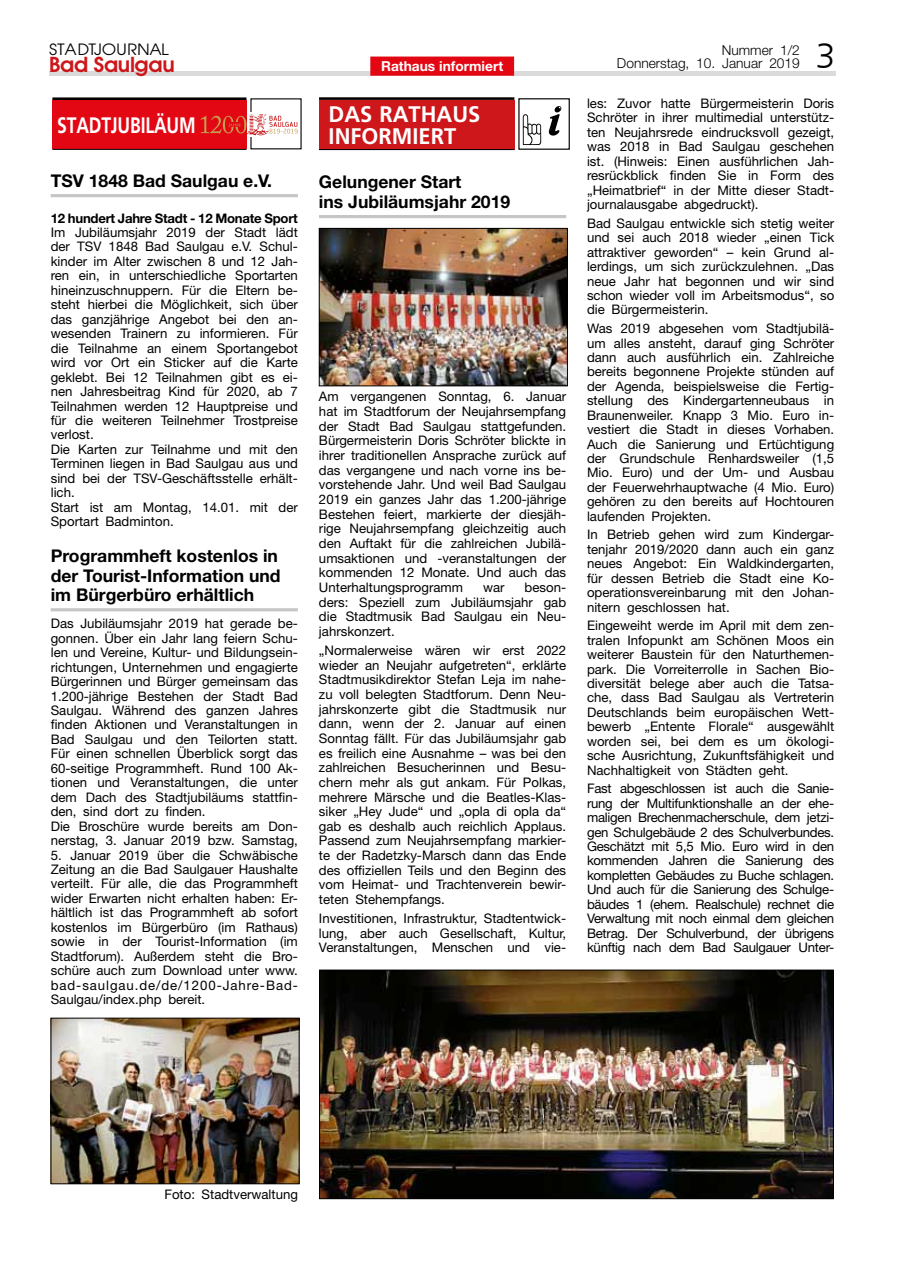
<style>
.page{position:relative;width:902px;height:1280px;background:#fff}
.page>*{position:absolute;margin:0;border:0;box-sizing:border-box;transform-origin:0 0}
.t1{font:300 35.1px "Frutiger";color:#000}
.t2{font:700 22.5px/21.9px "Frutiger";color:#fff}
.t3{font:700 22.35px "Frutiger";letter-spacing:-.01em;color:#fff;scale:.78 1}
.t4{font:600 21.45px "Avant Garde Two BQ";letter-spacing:-.02em;color:#cd171a}
.t5{font:700 17.55px/19.2px "Helvetica Neue";color:#000}
.t6{font:16.35px "Avant Garde Two BQ";color:#000;scale:1.08 1}
.t7{font:300 13.65px/13.5px "Helvetica Neue";color:#000;text-align:right}
.t8{font:700 13.65px "Helvetica Neue";color:#fff}
.t9{font:13.2px/14.4px "Helvetica Neue";color:#000;text-align:justify}
.t10{font:700 13.2px "Helvetica Neue";letter-spacing:-.02em;color:#000}
</style>
<div class="page">
<div style="left:49px;top:71px;width:786px;height:5px;background:#dadada"></div>
<div style="left:370px;top:57px;width:144px;height:19px;background:#e30613"></div>
<hr style="left:51px;top:194px;width:247px;height:3px;background:#c6c6c6">
<hr style="left:51px;top:608px;width:247px;height:3px;background:#c6c6c6">
<div style="left:52px;top:100px;width:194px;height:48px;background:#e30613"></div>
<hr style="left:52px;top:97px;width:194px;height:3px;background:#000">
<hr style="left:52px;top:149px;width:194px;height:1px;background:#000">
<svg style="left:200px;top:114px;width:97px;height:22px"></svg>
<img style="left:53px;top:1020px;width:244px;height:162px">
<div style="left:51px;top:1018px;width:248px;height:166px;border:1px solid #000"></div>
<hr style="left:319px;top:215px;width:247px;height:3px;background:#c6c6c6">
<div style="left:518px;top:98px;width:51px;height:52px;border:1px solid #000"></div>
<svg style="left:548px;top:106px;width:13px;height:30px"></svg>
<svg style="left:522px;top:114px;width:19px;height:31px"></svg>
<hr style="left:319px;top:97px;width:195px;height:3px;background:#000">
<div style="left:319px;top:100px;width:195px;height:50px;background:#cd171a"></div>
<hr style="left:319px;top:149px;width:195px;height:1px;background:#000">
<img style="left:321px;top:230px;width:244px;height:154px">
<div style="left:319px;top:228px;width:248px;height:158px;border:1px solid #000"></div>
<img style="left:321px;top:971px;width:510px;height:226px">
<div style="left:319px;top:969px;width:514px;height:230px;border:1px solid #000"></div>
<p class="t6" style="left:49px;top:40px;width:112px">STADTJOURNAL</p>
<h3 class="t4" style="left:49px;top:52px;width:127px">Bad Saulgau</h3>
<p class="t8" style="left:381px;top:57px;width:123px">Rathaus informiert</p>
<h3 class="t3" style="left:57px;top:112px;width:179px">STADTJUBILÄUM</h3>
<h2 class="t2" style="left:328px;top:103px;width:153px">DAS RATHAUS<br>INFORMIERT</h2>
<h3 class="t5" style="left:319px;top:172px;width:193px">Gelungener Start<br>ins Jubiläumsjahr 2019</h3>
<h3 class="t5" style="left:51px;top:171px;width:223px">TSV 1848 Bad Saulgau e.V.</h3>
<p class="t10" style="left:51px;top:210px;width:249px">12 hundert Jahre Stadt - 12 Monate Sport</p>
<p class="t9" style="left:51px;top:225px;width:249px;text-align:left">Im Jubiläumsjahr 2019 der Stadt lädt der TSV 1848 Bad Saulgau e.V. Schul&shy;kinder im Alter zwischen 8 und 12 Jah&shy;ren ein, in unterschiedliche Sportarten hineinzuschnuppern. Für die Eltern be&shy;steht hierbei die Möglichkeit, sich über das ganzjährige Angebot bei den an&shy;wesenden Trainern zu informieren. Für die Teilnahme an einem Sportangebot wird vor Ort ein Sticker auf die Karte geklebt. Bei 12 Teilnahmen gibt es ei&shy;nen Jahresbeitrag Kind für 2020, ab 7<br>Teilnahmen werden 12 Hauptpreise und für die weiteren Teilnehmer Trostpreise verlost.<br>Die Karten zur Teilnahme und mit den Terminen liegen in Bad Saulgau aus und sind bei der TSV-Geschäftsstelle erhält&shy;lich.<br>Start ist am Montag, 14.01. mit der Sportart Badminton.</p>
<h3 class="t5" style="left:51px;top:546px;width:231px">Programmheft kostenlos in der Tourist-Information und im Bürgerbüro erhältlich</h3>
<p class="t9" style="left:51px;top:616px;width:249px;text-align:left">Das Jubiläumsjahr 2019 hat gerade be&shy;gonnen. Über ein Jahr lang feiern Schu&shy;len und Vereine, Kultur- und Bildungsein&shy;richtungen, Unternehmen und engagierte Bürgerinnen und Bürger gemeinsam das 1.200-jährige Bestehen der Stadt Bad Saulgau. Während des ganzen Jahres finden Aktionen und Veranstaltungen in Bad Saulgau und den Teilorten statt.<br>Für einen schnellen Überblick sorgt das 60-seitige Programmheft. Rund 100 Ak&shy;tionen und Veranstaltungen, die unter dem Dach des Stadtjubiläums stattfin&shy;den, sind dort zu finden.<br>Die Broschüre wurde bereits am Don&shy;nerstag, 3. Januar 2019 bzw. Samstag,</p>
<p class="t9" style="left:51px;top:847px;width:249px">5. Januar 2019 über die Schwäbische Zeitung an die Bad Saulgauer Haushalte verteilt. Für alle, die das Programmheft wider Erwarten nicht erhalten haben: Er&shy;hältlich ist das Programmheft ab sofort kostenlos im Bürgerbüro (im Rathaus) sowie in der Tourist-Information (im Stadtforum). Außerdem steht die Bro&shy;schüre auch zum Download unter www. bad-saulgau.de/de/1200-Jahre-Bad-Saulgau/index.php bereit.</p>
<p class="t9" style="left:319px;top:389px;width:249px">Am vergangenen Sonntag, 6. Januar hat im Stadtforum der Neujahrsempfang der Stadt Bad Saulgau stattgefunden.<br>Bürgermeisterin Doris Schröter blickte in ihrer traditionellen Ansprache zurück auf das vergangene und nach vorne ins be&shy;vorstehende Jahr. Und weil Bad Saulgau 2019 ein ganzes Jahr das 1.200-jährige Bestehen feiert, markierte der diesjäh&shy;rige Neujahrsempfang gleichzeitig auch den Auftakt für die zahlreichen Jubilä&shy;umsaktionen und -veranstaltungen der kommenden 12 Monate. Und auch das Unterhaltungsprogramm</p>
<p class="t9" style="left:319px;top:580px;width:249px;text-indent:205px">beson&shy;ders: Speziell zum Jubiläumsjahr gab die Stadtmusik Bad Saulgau ein Neu&shy;jahrskonzert.</p>
<p class="t9" style="left:319px;top:643px;width:249px">„Normalerweise wären wir erst 2022 wieder an Neujahr aufgetreten“, erklärte Stadtmusikdirektor Stefan Leja im nahe&shy;zu voll belegten Stadtforum. Denn Neu&shy;jahrskonzerte gibt die Stadtmusik nur dann, wenn der 2. Januar auf einen Sonntag fällt. Für das Jubiläumsjahr gab es freilich eine Ausnahme – was bei den zahlreichen Besucherinnen und Besu&shy;chern mehr als gut ankam. Für Polkas, mehrere Märsche und die Beatles-Klas&shy;siker „Hey Jude“ und „opla di opla da“ gab es deshalb auch reichlich Applaus.<br>Passend zum Neujahrsempfang markier&shy;te der Radetzky-Marsch dann das Ende des offiziellen Teils und den Beginn des vom Heimat- und Trachtenverein bewir&shy;teten Stehempfangs.</p>
<p class="t9" style="left:319px;top:911px;width:249px">Investitionen, Infrastruktur, Stadtentwick&shy;lung, aber auch Gesellschaft, Kultur, Veranstaltungen, Menschen und vie-</p>
<p class="t9" style="left:483px;top:580px;width:23px">war</p>
<p class="t7" style="left:617px;top:43px;width:184px">Nummer 1/2<br>Donnerstag, 10. Januar 2019</p>
<h1 class="t1" style="left:815px;top:36px;width:21px">3</h1>
<p class="t9" style="left:587px;top:96px;width:249px">les: Zuvor hatte Bürgermeisterin Doris Schröter in ihrer multimedial unterstütz&shy;ten Neujahrsrede eindrucksvoll gezeigt, was 2018 in Bad Saulgau geschehen ist. (Hinweis: Einen ausführlichen Jah&shy;resrückblick finden Sie in Form des „Heimatbrief“ in der Mitte dieser Stadt&shy;journalausgabe abgedruckt).</p>
<p class="t9" style="left:587px;top:216px;width:249px">Bad Saulgau entwickle sich stetig weiter und sei auch 2018 wieder „einen Tick attraktiver geworden“ – kein Grund al&shy;lerdings, um sich zurückzulehnen. „Das neue Jahr hat begonnen und wir sind schon wieder voll im Arbeitsmodus“, so die Bürgermeisterin.</p>
<p class="t9" style="left:587px;top:321px;width:249px">Was 2019 abgesehen vom Stadtjubilä&shy;um alles ansteht, darauf ging Schröter dann auch ausführlich ein. Zahlreiche bereits begonnene Projekte stünden auf der Agenda, beispielsweise die Fertig&shy;stellung des Kindergartenneubaus in Braunenweiler. Knapp 3 Mio. Euro in&shy;vestiert die Stadt in dieses Vorhaben.<br>Auch die Sanierung und Ertüchtigung der Grundschule Renhardsweiler (1,5<br>Mio. Euro) und der Um- und Ausbau der Feuerwehrhauptwache (4 Mio. Euro) gehören zu den bereits auf Hochtouren laufenden Projekten.</p>
<p class="t9" style="left:587px;top:527px;width:249px">In Betrieb gehen wird zum Kindergar&shy;tenjahr 2019/2020 dann auch ein ganz neues Angebot: Ein Waldkindergarten, für dessen Betrieb die Stadt eine Ko&shy;operationsvereinbarung mit den Johan&shy;nitern geschlossen hat.</p>
<p class="t9" style="left:587px;top:618px;width:249px">Eingeweiht werde im April mit dem zen&shy;tralen Infopunkt am Schönen Moos ein weiterer Baustein für den Naturthemen&shy;park. Die Vorreiterrolle in Sachen Bio&shy;diversität belege aber auch die Tatsa&shy;che, dass Bad Saulgau als Vertreterin Deutschlands beim europäischen Wett&shy;bewerb „Entente Florale“ ausgewählt worden sei, bei dem es um ökologi&shy;sche Ausrichtung, Zukunftsfähigkeit und Nachhaltigkeit von Städten geht.</p>
<p class="t9" style="left:587px;top:781px;width:249px">Fast abgeschlossen ist auch die Sanie&shy;rung der Multifunktionshalle an der ehe&shy;maligen Brechenmacherschule, dem jetzi&shy;gen Schulgebäude 2 des Schulverbundes.<br>Geschätzt mit 5,5 Mio. Euro wird in den kommenden Jahren die Sanierung des kompletten Gebäudes zu Buche schlagen.<br>Und auch für die Sanierung des Schulge&shy;bäudes 1 (ehem. Realschule) rechnet die Verwaltung mit noch einmal dem gleichen Betrag. Der Schulverbund, der übrigens künftig nach dem Bad Saulgauer Unter-</p>
<p class="t9" style="left:164px;top:1187px;width:135px">Foto: Stadtverwaltung</p>
</div>
